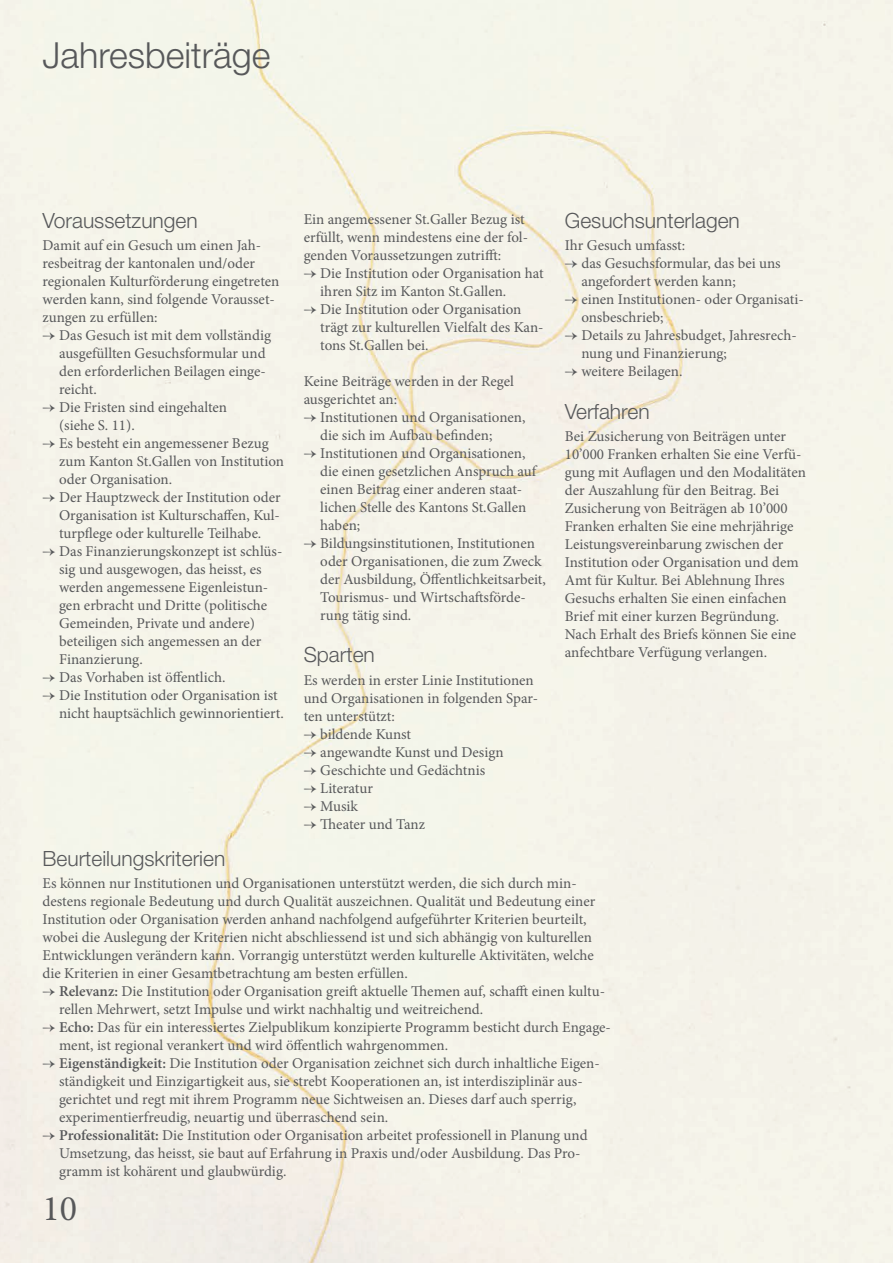
<style>
.page{position:relative;width:893px;height:1263px;background:#f4f5ea}
.page>*{position:absolute;margin:0;border:0;box-sizing:border-box;transform-origin:0 0}
.t1{font:300 36px "Helvetica Neue LT Std";color:#57585a}
.t2{font:36px "Minion Pro";color:#57585a}
.t3{font:300 21px "Helvetica Neue LT Std";color:#57585a}
.t4{font:15px/18px "Minion Pro";color:#57585a}
.s1{font-weight:600}
</style>
<div class="page">
<h1 class="t1" style="left:43px;top:33px;width:230px">Jahresbeiträge</h1>
<h2 class="t3" style="left:43px;top:207px;width:157px">Voraussetzungen</h2>
<p class="t4" style="left:43px;top:236px;width:238px">Damit auf ein Gesuch um einen Jah&shy;resbeitrag der kantonalen und/oder regionalen Kulturförderung eingetreten werden kann, sind folgende Vorausset&shy;zungen zu erfüllen:</p>
<p class="t4" style="left:59px;top:326px;width:213px;text-indent:-17px">→ Das Gesuch ist mit dem vollständig ausgefüllten Gesuchsformular und den erforderlichen Beilagen einge&shy;reicht.</p>
<p class="t4" style="left:59px;top:398px;width:170px;text-indent:-17px">→ Die Fristen sind eingehalten (siehe S. 11).</p>
<p class="t4" style="left:59px;top:434px;width:227px;text-indent:-17px">→ Es besteht ein angemessener Bezug zum Kanton St.Gallen von Institution oder Organisation.</p>
<p class="t4" style="left:59px;top:488px;width:223px;text-align:justify;text-indent:-17px">→ Der Hauptzweck der Institution oder Organisation ist Kulturschaffen, Kul&shy;turpflege oder kulturelle Teilhabe.</p>
<p class="t4" style="left:59px;top:542px;width:225px;text-indent:-17px">→ Das Finanzierungskonzept ist schlüs&shy;sig und ausgewogen, das heisst, es werden angemessene Eigenleistun&shy;gen erbracht und Dritte (politische<br>Gemeinden, Private und andere) beteiligen sich angemessen an der<br>Finanzierung.</p>
<p class="t4" style="left:43px;top:668px;width:184px">→ Das Vorhaben ist öffentlich.</p>
<p class="t4" style="left:59px;top:686px;width:226px;text-indent:-17px">→ Die Institution oder Organisation ist nicht hauptsächlich gewinnorientiert.</p>
<p class="t4" style="left:304px;top:210px;width:226px">Ein angemessener St.Galler Bezug ist erfüllt, wenn mindestens eine der fol&shy;genden Voraussetzungen zutrifft:</p>
<p class="t4" style="left:320px;top:264px;width:225px;text-indent:-17px">→ Die Institution oder Organisation hat ihren Sitz im Kanton St.Gallen.</p>
<p class="t4" style="left:320px;top:300px;width:225px;text-indent:-17px">→ Die Institution oder Organisation trägt zur kulturellen Vielfalt des Kan&shy;tons St.Gallen bei.</p>
<p class="t4" style="left:304px;top:372px;width:212px">Keine Beiträge werden in der Regel ausgerichtet an:</p>
<p class="t4" style="left:320px;top:408px;width:207px;text-indent:-17px">→ Institutionen und Organisationen, die sich im Aufbau befinden;</p>
<p class="t4" style="left:320px;top:444px;width:217px;text-indent:-17px">→ Institutionen und Organisationen, die einen gesetzlichen Anspruch auf einen Beitrag einer anderen staat&shy;lichen Stelle des Kantons St.Gallen haben;</p>
<p class="t4" style="left:320px;top:534px;width:227px;text-indent:-17px">→ Bildungsinstitutionen, Institutionen oder Organisationen, die zum Zweck der Ausbildung, Öffentlichkeitsarbeit, Tourismus- und Wirtschaftsförde&shy;rung tätig sind.</p>
<h2 class="t3" style="left:304px;top:642px;width:73px">Sparten</h2>
<p class="t4" style="left:304px;top:671px;width:236px">Es werden in erster Linie Institutionen und Organisationen in folgenden Spar&shy;ten unterstützt:</p>
<p class="t4" style="left:304px;top:725px;width:109px">→ bildende Kunst</p>
<p class="t4" style="left:304px;top:743px;width:201px">→ angewandte Kunst und Design</p>
<p class="t4" style="left:304px;top:761px;width:183px">→ Geschichte und Gedächtnis</p>
<p class="t4" style="left:304px;top:779px;width:71px">→ Literatur</p>
<p class="t4" style="left:304px;top:797px;width:56px">→ Musik</p>
<p class="t4" style="left:304px;top:815px;width:123px">→ Theater und Tanz</p>
<h2 class="t3" style="left:565px;top:207px;width:177px">Gesuchsunterlagen</h2>
<p class="t4" style="left:565px;top:236px;width:122px">Ihr Gesuch umfasst:</p>
<p class="t4" style="left:581px;top:254px;width:201px;text-indent:-17px">→ das Gesuchsformular, das bei uns angefordert werden kann;</p>
<p class="t4" style="left:581px;top:290px;width:224px;text-indent:-17px">→ einen Institutionen- oder Organisati&shy;onsbeschrieb;</p>
<p class="t4" style="left:581px;top:326px;width:217px;text-indent:-17px">→ Details zu Jahresbudget, Jahresrech&shy;nung und Finanzierung;</p>
<p class="t4" style="left:565px;top:362px;width:119px">→ weitere Beilagen.</p>
<h2 class="t3" style="left:565px;top:398px;width:86px">Verfahren</h2>
<p class="t4" style="left:565px;top:427px;width:243px">Bei Zusicherung von Beiträgen unter 10’000 Franken erhalten Sie eine Verfü&shy;gung mit Auflagen und den Modalitäten der Auszahlung für den Beitrag. Bei Zusicherung von Beiträgen ab 10’000<br>Franken erhalten Sie eine mehrjährige Leistungsvereinbarung zwischen der Institution oder Organisation und dem Amt für Kultur. Bei Ablehnung Ihres Gesuchs erhalten Sie einen einfachen Brief mit einer kurzen Begründung.<br>Nach Erhalt des Briefs können Sie eine anfechtbare Verfügung verlangen.</p>
<h2 class="t3" style="left:43px;top:845px;width:184px">Beurteilungskriterien</h2>
<p class="t4" style="left:43px;top:874px;width:554px">Es können nur Institutionen und Organisationen unterstützt werden, die sich durch min&shy;destens regionale Bedeutung und durch Qualität auszeichnen. Qualität und Bedeutung einer Institution oder Organisation werden anhand nachfolgend aufgeführter Kriterien beurteilt, wobei die Auslegung der Kriterien nicht abschliessend ist und sich abhängig von kulturellen Entwicklungen verändern kann. Vorrangig unterstützt werden kulturelle Aktivitäten, welche die Kriterien in einer Gesamtbetrachtung am besten erfüllen.</p>
<p class="t4" style="left:59px;top:982px;width:547px;text-indent:-17px">→ <span class="s1">Relevanz:</span> Die Institution oder Organisation greift aktuelle Themen auf, schafft einen kultu&shy;rellen Mehrwert, setzt Impulse und wirkt nachhaltig und weitreichend.</p>
<p class="t4" style="left:59px;top:1018px;width:553px;text-indent:-17px">→ <span class="s1">Echo:</span> Das für ein interessiertes Zielpublikum konzipierte Programm besticht durch Engage&shy;ment, ist regional verankert und wird öffentlich wahrgenommen.</p>
<p class="t4" style="left:59px;top:1054px;width:542px;text-indent:-17px">→ <span class="s1">Eigenständigkeit:</span> Die Institution oder Organisation zeichnet sich durch inhaltliche Eigen&shy;ständigkeit und Einzigartigkeit aus, sie strebt Kooperationen an, ist interdisziplinär aus&shy;gerichtet und regt mit ihrem Programm neue Sichtweisen an. Dieses darf auch sperrig, experimentierfreudig, neuartig und überraschend sein.</p>
<p class="t4" style="left:59px;top:1126px;width:530px;text-indent:-17px">→ <span class="s1">Professionalität:</span> Die Institution oder Organisation arbeitet professionell in Planung und<br>Umsetzung, das heisst, sie baut auf Erfahrung in Praxis und/oder Ausbildung. Das Pro&shy;gramm ist kohärent und glaubwürdig.</p>
<h1 class="t2" style="left:43px;top:1185px;width:36px">10</h1>
</div>
